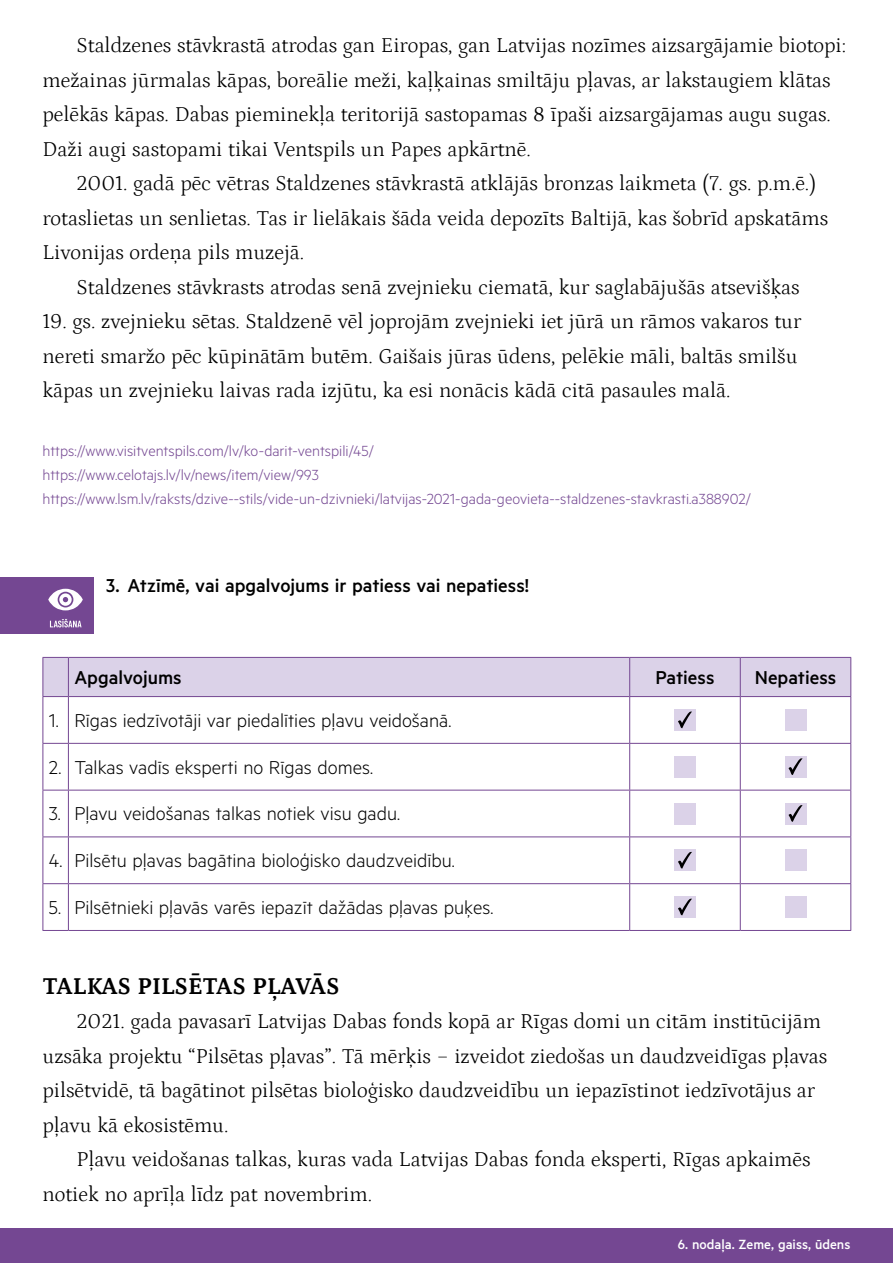
<style>
.page{position:relative;width:893px;height:1263px;background:#fff}
.page>*{position:absolute;margin:0;border:0;box-sizing:border-box;transform-origin:0 0}
.t1{font:700 24px "Petrona";color:#000}
.t2{font:300 21px/34.5px "Petrona";color:#000}
.t3{font:300 21px "Metric";color:#000}
.t4{font:500 21px "Metric";color:#000}
.t5{font:300 16.5px/24px "Metric";color:#744792}
.t6{font:500 15px "Metric";color:#fff}
</style>
<div class="page">
<div style="left:0;top:1229px;width:893px;height:34px;background:#744792"></div>
<div style="left:43px;top:657px;width:808px;height:40px;background:#dbd2e8"></div>
<hr style="left:43px;top:697px;width:1px;height:46px;background:#744792">
<hr style="left:68px;top:696px;width:562px;height:1px;background:#744792">
<hr style="left:68px;top:697px;width:1px;height:46px;background:#744792">
<hr style="left:630px;top:696px;width:110px;height:1px;background:#744792">
<hr style="left:629px;top:697px;width:1px;height:46px;background:#744792">
<hr style="left:740px;top:696px;width:111px;height:1px;background:#744792">
<hr style="left:740px;top:697px;width:1px;height:46px;background:#744792">
<hr style="left:850px;top:697px;width:1px;height:46px;background:#744792">
<svg style="left:43px;top:743px;width:25px;height:1px"></svg>
<hr style="left:43px;top:744px;width:1px;height:46px;background:#744792">
<hr style="left:68px;top:743px;width:562px;height:1px;background:#744792">
<hr style="left:68px;top:744px;width:1px;height:46px;background:#744792">
<hr style="left:630px;top:743px;width:110px;height:1px;background:#744792">
<hr style="left:629px;top:744px;width:1px;height:46px;background:#744792">
<hr style="left:740px;top:743px;width:111px;height:1px;background:#744792">
<hr style="left:740px;top:744px;width:1px;height:46px;background:#744792">
<hr style="left:850px;top:744px;width:1px;height:46px;background:#744792">
<svg style="left:44px;top:790px;width:24px;height:1px"></svg>
<hr style="left:43px;top:790px;width:1px;height:46px;background:#744792">
<hr style="left:68px;top:790px;width:562px;height:1px;background:#744792">
<hr style="left:68px;top:790px;width:1px;height:46px;background:#744792">
<hr style="left:630px;top:790px;width:110px;height:1px;background:#744792">
<hr style="left:629px;top:790px;width:1px;height:46px;background:#744792">
<hr style="left:740px;top:790px;width:111px;height:1px;background:#744792">
<hr style="left:740px;top:790px;width:1px;height:46px;background:#744792">
<hr style="left:850px;top:790px;width:1px;height:46px;background:#744792">
<svg style="left:43px;top:836px;width:25px;height:1px"></svg>
<hr style="left:43px;top:837px;width:1px;height:46px;background:#744792">
<hr style="left:68px;top:836px;width:562px;height:1px;background:#744792">
<hr style="left:68px;top:837px;width:1px;height:46px;background:#744792">
<hr style="left:630px;top:836px;width:110px;height:1px;background:#744792">
<hr style="left:629px;top:837px;width:1px;height:46px;background:#744792">
<hr style="left:740px;top:836px;width:111px;height:1px;background:#744792">
<hr style="left:740px;top:837px;width:1px;height:46px;background:#744792">
<hr style="left:850px;top:837px;width:1px;height:46px;background:#744792">
<svg style="left:43px;top:883px;width:25px;height:1px"></svg>
<hr style="left:43px;top:884px;width:1px;height:46px;background:#744792">
<hr style="left:68px;top:883px;width:562px;height:1px;background:#744792">
<hr style="left:68px;top:884px;width:1px;height:46px;background:#744792">
<hr style="left:630px;top:883px;width:110px;height:1px;background:#744792">
<hr style="left:629px;top:884px;width:1px;height:46px;background:#744792">
<hr style="left:740px;top:883px;width:111px;height:1px;background:#744792">
<hr style="left:740px;top:884px;width:1px;height:46px;background:#744792">
<hr style="left:850px;top:884px;width:1px;height:46px;background:#744792">
<svg style="left:43px;top:930px;width:25px;height:1px"></svg>
<hr style="left:68px;top:930px;width:562px;height:1px;background:#744792">
<hr style="left:630px;top:930px;width:110px;height:1px;background:#744792">
<hr style="left:740px;top:930px;width:111px;height:1px;background:#744792">
<div style="left:674px;top:709px;width:22px;height:22px;background:#dbd2e8"></div>
<svg style="left:678px;top:711px;width:14px;height:17px"></svg>
<div style="left:785px;top:709px;width:21px;height:22px;background:#dbd2e8"></div>
<div style="left:674px;top:756px;width:22px;height:21px;background:#dbd2e8"></div>
<div style="left:785px;top:756px;width:21px;height:21px;background:#dbd2e8"></div>
<svg style="left:788px;top:758px;width:15px;height:17px"></svg>
<div style="left:674px;top:803px;width:22px;height:21px;background:#dbd2e8"></div>
<div style="left:785px;top:803px;width:21px;height:21px;background:#dbd2e8"></div>
<svg style="left:788px;top:805px;width:15px;height:17px"></svg>
<div style="left:674px;top:850px;width:22px;height:21px;background:#dbd2e8"></div>
<svg style="left:678px;top:852px;width:14px;height:17px"></svg>
<div style="left:785px;top:850px;width:21px;height:21px;background:#dbd2e8"></div>
<div style="left:674px;top:896px;width:22px;height:22px;background:#dbd2e8"></div>
<svg style="left:678px;top:899px;width:14px;height:17px"></svg>
<div style="left:785px;top:896px;width:21px;height:22px;background:#dbd2e8"></div>
<div style="left:0;top:578px;width:94px;height:56px;background:#744792"></div>
<svg style="left:50px;top:619px;width:32px;height:8px"></svg>
<svg style="left:48px;top:589px;width:35px;height:21px"></svg>
<p class="t2" style="left:43px;top:26px;width:805px;text-indent:34px">Staldzenes stāvkrastā atrodas gan Eiropas, gan Latvijas nozīmes aizsargājamie biotopi: mežainas jūrmalas kāpas, boreālie meži, kaļķainas smiltāju pļavas, ar lakstaugiem klātas pelēkās kāpas. Dabas pieminekļa teritorijā sastopamas 8 īpaši aizsargājamas augu sugas.<br>Daži augi sastopami tikai Ventspils un Papes apkārtnē.</p>
<p class="t2" style="left:43px;top:164px;width:787px;text-indent:34px">2001. gadā pēc vētras Staldzenes stāvkrastā atklājās bronzas laikmeta (7. gs. p.m.ē.) rotaslietas un senlietas. Tas ir lielākais šāda veida depozīts Baltijā, kas šobrīd apskatāms<br>Livonijas ordeņa pils muzejā.</p>
<p class="t2" style="left:77px;top:268px;width:725px">Staldzenes stāvkrasts atrodas senā zvejnieku ciematā, kur saglabājušās atsevišķas</p>
<p class="t2" style="left:43px;top:302px;width:760px">19. gs. zvejnieku sētas. Staldzenē vēl joprojām zvejnieki iet jūrā un rāmos vakaros tur nereti smaržo pēc kūpinātām butēm. Gaišais jūras ūdens, pelēkie māli, baltās smilšu kāpas un zvejnieku laivas rada izjūtu, ka esi nonācis kādā citā pasaules malā.</p>
<p class="t5" style="left:43px;top:438px;width:710px">https://www.visitventspils.com/lv/ko-darit-ventspili/45/<br>https://www.celotajs.lv/lv/news/item/view/993 https://www.lsm.lv/raksts/dzive--stils/vide-un-dzivnieki/latvijas-2021-gada-geovieta--staldzenes-stavkrasti.a388902/</p>
<p class="t4" style="left:106px;top:573px;width:424px">3. Atzīmē, vai apgalvojums ir patiess vai nepatiess!</p>
<p class="t4" style="left:74px;top:665px;width:109px">Apgalvojums</p>
<p class="t4" style="left:655px;top:665px;width:60px">Patiess</p>
<p class="t4" style="left:755px;top:665px;width:83px">Nepatiess</p>
<p class="t3" style="left:49px;top:708px;width:404px">1. Rīgas iedzīvotāji var piedalīties pļavu veidošanā.</p>
<p class="t3" style="left:49px;top:755px;width:326px">2. Talkas vadīs eksperti no Rīgas domes.</p>
<p class="t3" style="left:49px;top:801px;width:353px">3. Pļavu veidošanas talkas notiek visu gadu.</p>
<p class="t3" style="left:49px;top:848px;width:407px">4. Pilsētu pļavas bagātina bioloģisko daudzveidību.</p>
<p class="t3" style="left:49px;top:895px;width:446px">5. Pilsētnieki pļavās varēs iepazīt dažādas pļavas puķes.</p>
<p class="t1" style="left:43px;top:968px;width:299px">TALKAS PILSĒTAS PĻAVĀS</p>
<p class="t2" style="left:43px;top:1003px;width:786px;text-indent:34px">2021. gada pavasarī Latvijas Dabas fonds kopā ar Rīgas domi un citām institūcijām uzsāka projektu “Pilsētas pļavas”. Tā mērķis − izveidot ziedošas un daudzveidīgas pļavas pilsētvidē, tā bagātinot pilsētas bioloģisko daudzveidību un iepazīstinot iedzīvotājus ar pļavu kā ekosistēmu.</p>
<p class="t2" style="left:43px;top:1141px;width:769px;text-indent:34px">Pļavu veidošanas talkas, kuras vada Latvijas Dabas fonda eksperti, Rīgas apkaimēs notiek no aprīļa līdz pat novembrim.</p>
<p class="t6" style="left:678px;top:1236px;width:174px">6. nodaļa. Zeme, gaiss, ūdens</p>
</div>
